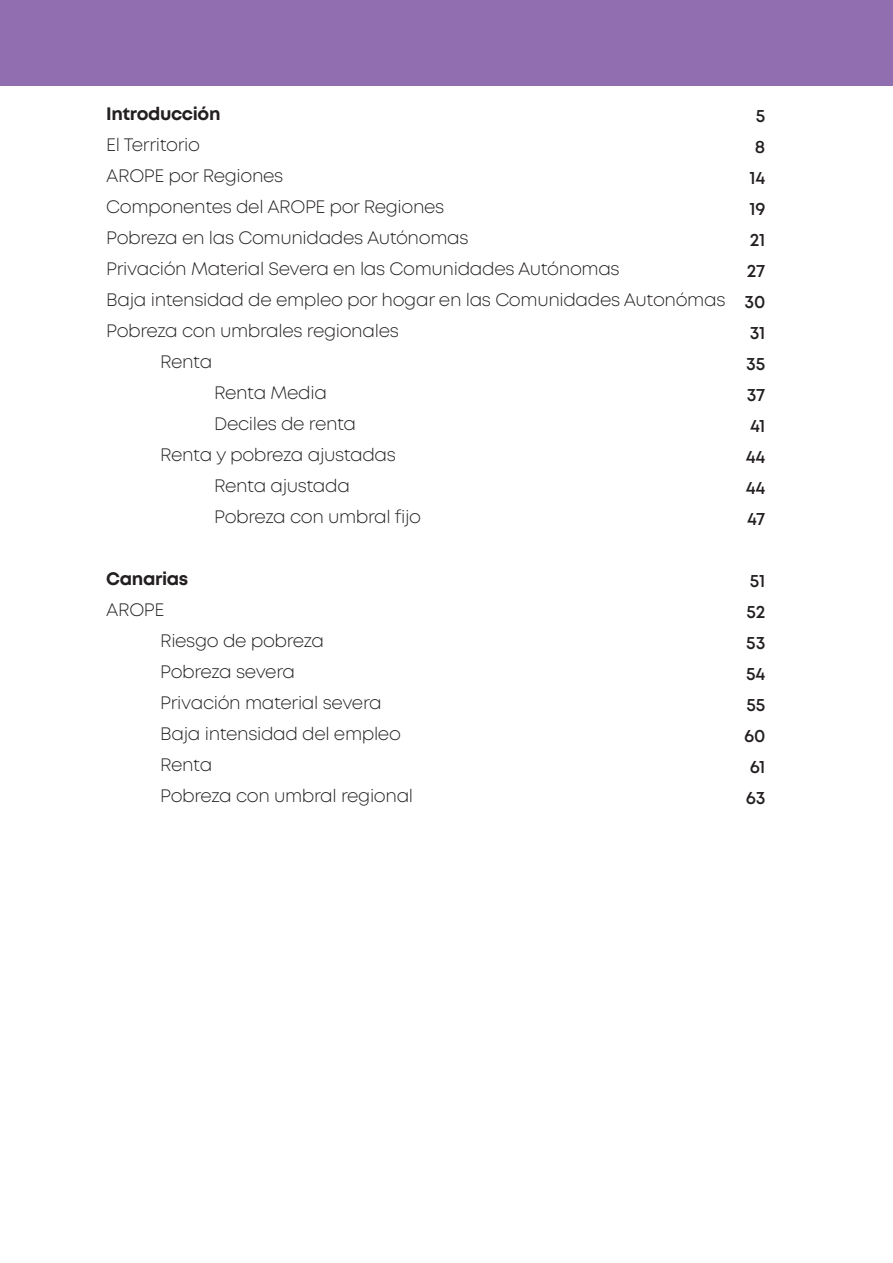
<style>
.page{position:relative;width:893px;height:1263px;background:#fff}
.page>*{position:absolute;margin:0;border:0;box-sizing:border-box;transform-origin:0 0}
.t1{font:300 18px/31px "Mont";letter-spacing:-.02em;color:#231f20}
.t2{font:600 18px/31px "Mont";letter-spacing:-.01em;color:#231f20;text-align:right}
.t3{font:700 18px "Mont";letter-spacing:-.02em;color:#231f20}
</style>
<div class="page">
<div style="left:0;top:0;width:893px;height:85px;background:#916eb0"></div>
<p class="t3" style="left:106px;top:102px;width:116px">Introducción</p>
<p class="t1" style="left:106px;top:130px;width:95px">El Territorio</p>
<p class="t1" style="left:106px;top:161px;width:179px">AROPE por Regiones</p>
<p class="t1" style="left:106px;top:192px;width:340px">Componentes del AROPE por Regiones</p>
<p class="t1" style="left:106px;top:223px;width:364px">Pobreza en las Comunidades Autónomas</p>
<p class="t1" style="left:106px;top:254px;width:515px">Privación Material Severa en las Comunidades Autónomas</p>
<p class="t1" style="left:106px;top:285px;width:621px">Baja intensidad de empleo por hogar en las Comunidades Autonómas</p>
<p class="t1" style="left:106px;top:316px;width:294px">Pobreza con umbrales regionales</p>
<p class="t1" style="left:160px;top:347px;width:53px">Renta</p>
<p class="t1" style="left:214px;top:378px;width:114px">Renta Media</p>
<p class="t1" style="left:214px;top:409px;width:143px">Deciles de renta</p>
<p class="t1" style="left:160px;top:440px;width:237px">Renta y pobreza ajustadas</p>
<p class="t1" style="left:214px;top:471px;width:137px">Renta ajustada</p>
<p class="t1" style="left:214px;top:502px;width:208px">Pobreza con umbral fijo</p>
<p class="t3" style="left:106px;top:567px;width:84px">Canarias</p>
<p class="t1" style="left:160px;top:595px;width:254px;text-indent:-54px">AROPE<br>Riesgo de pobreza<br>Pobreza severa<br>Privación material severa<br>Baja intensidad del empleo<br>Renta<br>Pobreza con umbral regional</p>
<p class="t2" style="left:744px;top:100px;width:22px">5<br>8<br>14<br>19<br>21<br>27<br>30<br>31<br>35<br>37<br>41<br>44<br>44<br>47</p>
<p class="t2" style="left:744px;top:565px;width:23px;text-align:center">51<br>52<br>53<br>54<br>55<br>60<br>61<br>63</p>
</div>
